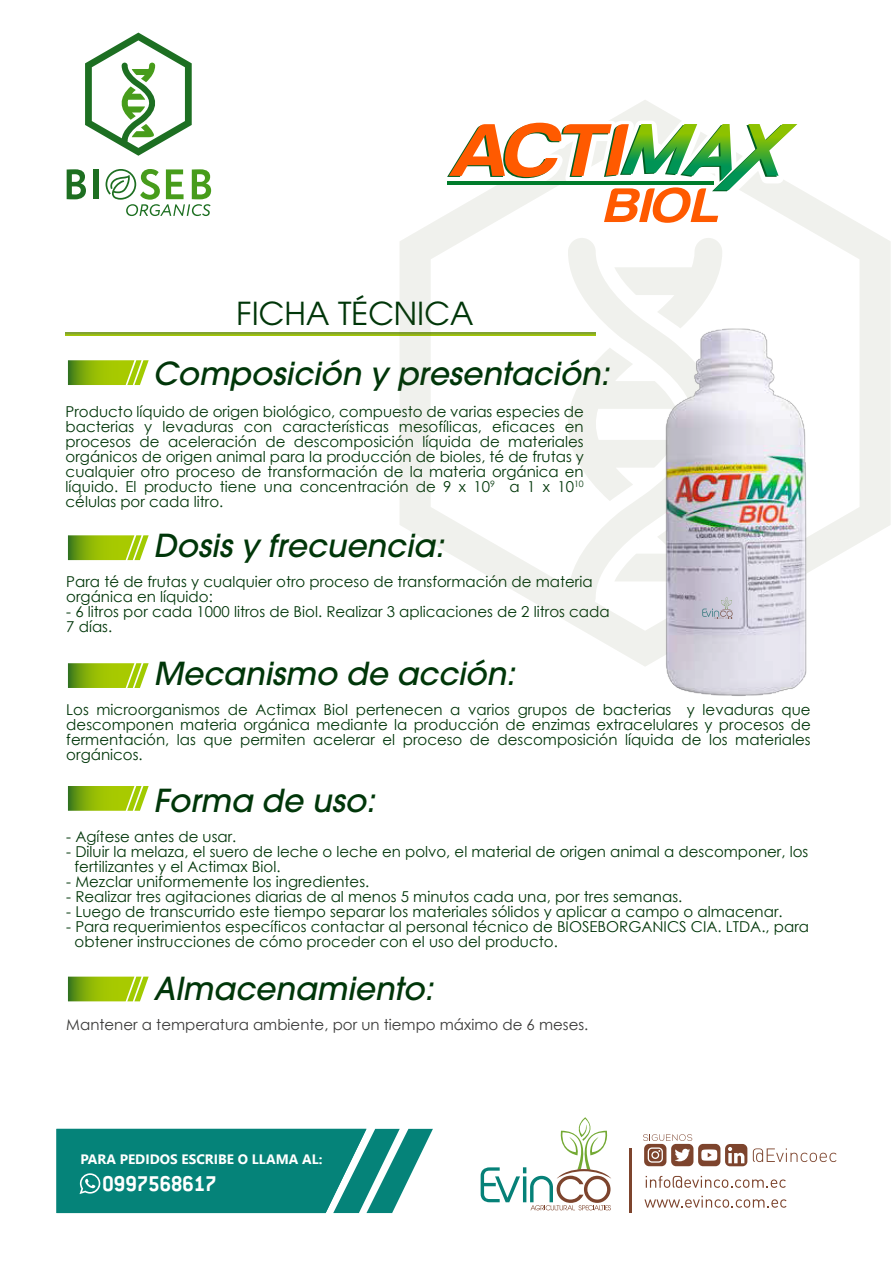
<style>
.page{position:relative;width:893px;height:1263px;background:#fff}
.page>*{position:absolute;margin:0;border:0;box-sizing:border-box;transform-origin:0 0}
.t1{font:italic 500 31.5px "ITC Avant Garde Std";color:#003609}
.t2{font:31.5px "ITC Avant Garde Std";color:#003609}
.t3{font:700 23.55px "Conduit ITC";letter-spacing:-.02em;color:#fff}
.t4{font:15px/15px "Century Gothic";color:#003609}
.t5{font:15px "Century Gothic";color:#393938}
.t6{font:700 13.65px "Nirmala UI";color:#fff}
</style>
<div class="page">
<svg style="left:68px;top:360px;width:81px;height:25px;background:#9bc021"></svg>
<svg style="left:68px;top:663px;width:81px;height:25px;background:#9bc021"></svg>
<svg style="left:68px;top:535px;width:81px;height:25px;background:#9bc022"></svg>
<svg style="left:68px;top:786px;width:81px;height:25px;background:#9bc021"></svg>
<svg style="left:68px;top:977px;width:81px;height:24px;background:#9abf1f"></svg>
<svg style="left:66px;top:333px;width:333px;height:3px"></svg>
<svg style="left:399px;top:204px;width:492px;height:462px"></svg>
<svg style="left:67px;top:169px;width:19px;height:30px"></svg>
<div style="left:93px;top:169px;width:6px;height:30px;background:#1d6f21"></div>
<svg style="left:106px;top:169px;width:105px;height:47px"></svg>
<svg style="left:85px;top:33px;width:107px;height:123px"></svg>
<img style="left:661px;top:328px;width:150px;height:368px">
<svg style="left:503px;top:328px;width:240px;height:71px"></svg>
<svg style="left:428px;top:100px;width:397px;height:228px"></svg>
<hr style="left:447px;top:181px;width:267px;height:3px;background:#007c2b">
<svg style="left:481px;top:1117px;width:130px;height:93px"></svg>
<hr style="left:629px;top:1148px;width:3px;height:65px;background:#7d442d">
<svg style="left:646px;top:1176px;width:140px;height:12px"></svg>
<svg style="left:644px;top:1196px;width:142px;height:12px"></svg>
<svg style="left:753px;top:1148px;width:83px;height:14px"></svg>
<svg style="left:643px;top:1134px;width:104px;height:32px"></svg>
<svg style="left:56px;top:1129px;width:377px;height:84px;background:#1e8f86"></svg>
<svg style="left:702px;top:597px;width:31px;height:22px"></svg>
<h1 class="t2" style="left:236px;top:293px;width:238px">FICHA TÉCNICA</h1>
<h1 class="t1" style="left:153px;top:353px;width:458px">Composición y presentación:</h1>
<p class="t4" style="left:66px;top:404px;width:520px;text-align:justify">Producto líquido de origen biológico, compuesto de varias especies de bacterias y levaduras con características mesofílicas, eficaces en procesos de aceleración de descomposición líquida de materiales orgánicos de origen animal para la producción de bioles, té de frutas y cualquier otro proceso de transformación de la materia orgánica en líquido. El producto tiene una concentración de 9 x 10<sup>9</sup> a 1 x 10<sup>10 </sup>células por cada litro.</p>
<h1 class="t1" style="left:154px;top:525px;width:292px">Dosis y frecuencia:</h1>
<p class="t4" style="left:66px;top:574px;width:528px">Para té de frutas y cualquier otro proceso de transformación de materia orgánica en líquido:</p>
<p class="t4" style="left:66px;top:604px;width:545px">- 6 litros por cada 1000 litros de Biol. Realizar 3 aplicaciones de 2 litros cada<br>7 días.</p>
<h1 class="t1" style="left:154px;top:653px;width:363px">Mecanismo de acción:</h1>
<p class="t4" style="left:66px;top:701px;width:746px;text-align:justify">Los microorganismos de Actimax Biol pertenecen a varios grupos de bacterias y levaduras que descomponen materia orgánica mediante la producción de enzimas extracelulares y procesos de fermentación, las que permiten acelerar el proceso de descomposición líquida de los materiales orgánicos.</p>
<h1 class="t1" style="left:154px;top:781px;width:223px">Forma de uso:</h1>
<p class="t4" style="left:66px;top:829px;width:172px">- Agítese antes de usar.</p>
<p class="t4" style="left:75px;top:844px;width:735px;text-indent:-8px">- Diluir la melaza, el suero de leche o leche en polvo, el material de origen animal a descomponer, los fertilizantes y el Actimax Biol.</p>
<p class="t4" style="left:66px;top:874px;width:305px">- Mezclar uniformemente los ingredientes.</p>
<p class="t4" style="left:66px;top:889px;width:617px">- Realizar tres agitaciones diarias de al menos 5 minutos cada una, por tres semanas.</p>
<p class="t4" style="left:66px;top:904px;width:718px">- Luego de transcurrido este tiempo separar los materiales sólidos y aplicar a campo o almacenar.</p>
<p class="t4" style="left:75px;top:919px;width:736px;text-indent:-8px">- Para requerimientos específicos contactar al personal técnico de BIOSEBORGANICS CIA. LTDA., para obtener instrucciones de cómo proceder con el uso del producto.</p>
<h1 class="t1" style="left:154px;top:969px;width:281px">Almacenamiento:</h1>
<p class="t5" style="left:66px;top:1014px;width:524px">Mantener a temperatura ambiente, por un tiempo máximo de 6 meses.</p>
<p class="t6" style="left:81px;top:1148px;width:243px">PARA PEDIDOS ESCRIBE O LLAMA AL:</p>
<h2 class="t3" style="left:102px;top:1170px;width:116px">0997568617</h2>
</div>
